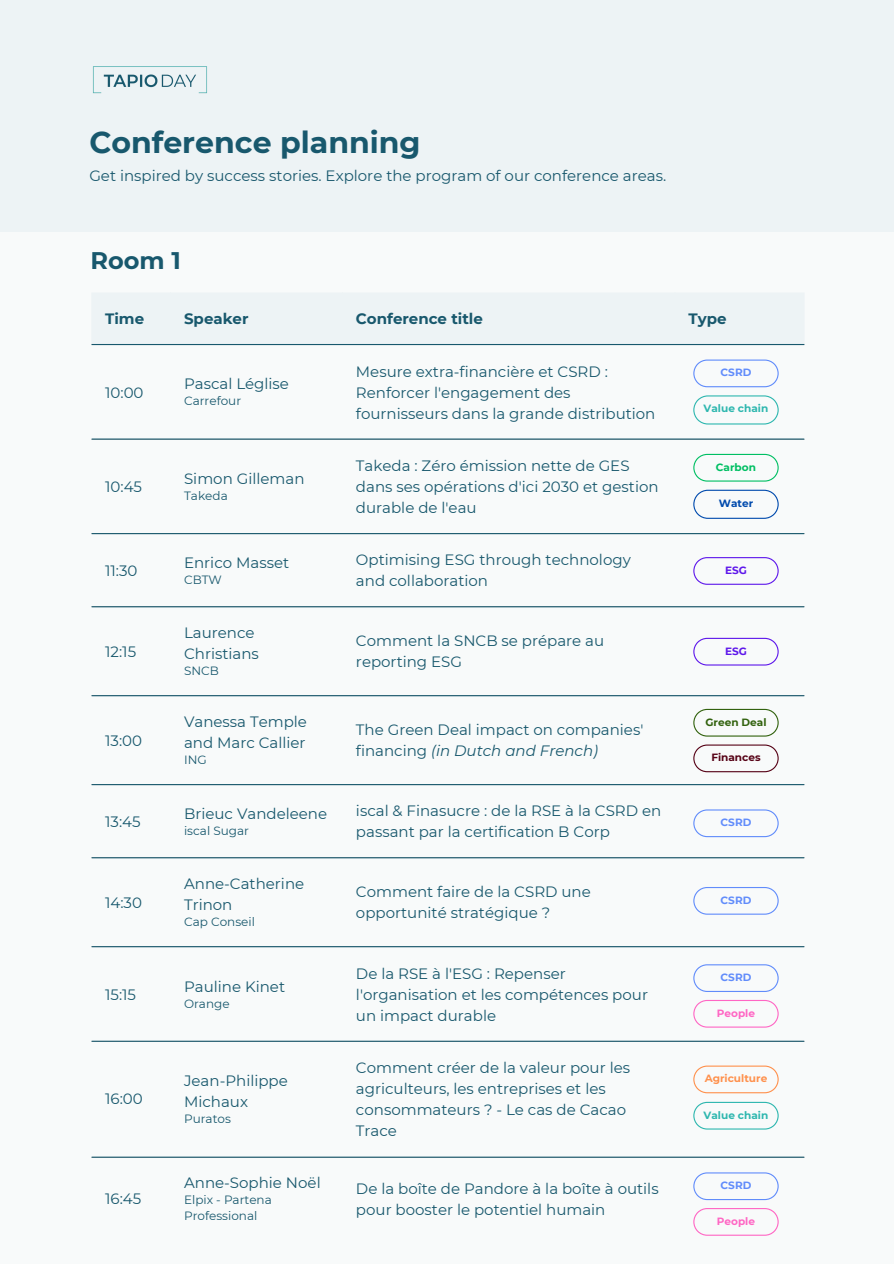
<style>
.page{position:relative;width:894px;height:1264px;background:#fff}
.page>*{position:absolute;margin:0;border:0;box-sizing:border-box;transform-origin:0 0}
.t1{font:700 30px "Montserrat";color:#18586d}
.t2{font:700 24px "Montserrat";color:#18586d}
.t3{font:15px/21px "Montserrat";color:#18586d}
.t4{font:700 15px "Montserrat";color:#18586d}
.t5{font:12px/16px "Montserrat";color:#18586d}
.t6{font:700 10.5px "Montserrat";color:#618cfa}
.t7{font:700 10.5px "Montserrat";color:#2eb7af}
.t8{font:700 10.5px "Montserrat";color:#ff66c4}
.t9{font:700 10.5px "Montserrat";color:#ff914d}
.t10{font:700 10.5px "Montserrat";color:#32620e}
.t11{font:700 10.5px "Montserrat";color:#560216}
.t12{font:700 10.5px "Montserrat";color:#00bf63}
.t13{font:700 10.5px "Montserrat";color:#5e17eb}
.t14{font:700 10.5px "Montserrat";color:#004aad}
.s1{font-style:italic}
</style>
<div class="page">
<div style="left:0;top:0;width:893px;height:1263px;background:#f8fafa"></div>
<div style="left:0;top:0;width:893px;height:232px;background:#edf3f5"></div>
<img style="left:93px;top:66px;width:114px;height:28px">
<div style="left:92px;top:293px;width:712px;height:51px;background:#edf3f5"></div>
<hr style="left:92px;top:344px;width:712px;height:1px;background:#18586d">
<hr style="left:92px;top:438px;width:712px;height:1px;background:#18586d">
<hr style="left:92px;top:533px;width:712px;height:1px;background:#18586d">
<hr style="left:92px;top:606px;width:712px;height:1px;background:#18586d">
<hr style="left:92px;top:695px;width:712px;height:1px;background:#18586d">
<hr style="left:92px;top:784px;width:712px;height:1px;background:#18586d">
<hr style="left:92px;top:857px;width:712px;height:1px;background:#18586d">
<hr style="left:92px;top:946px;width:712px;height:1px;background:#18586d">
<hr style="left:92px;top:1040px;width:712px;height:1px;background:#18586d">
<hr style="left:92px;top:1156px;width:712px;height:1px;background:#18586d">
<svg style="left:693px;top:359px;width:85px;height:28px"></svg>
<svg style="left:693px;top:395px;width:85px;height:29px"></svg>
<svg style="left:693px;top:454px;width:85px;height:27px"></svg>
<svg style="left:693px;top:489px;width:85px;height:30px"></svg>
<svg style="left:693px;top:638px;width:85px;height:27px"></svg>
<svg style="left:693px;top:809px;width:85px;height:28px"></svg>
<svg style="left:693px;top:887px;width:85px;height:27px"></svg>
<svg style="left:693px;top:1065px;width:85px;height:28px"></svg>
<svg style="left:693px;top:1101px;width:85px;height:28px"></svg>
<svg style="left:693px;top:709px;width:85px;height:27px"></svg>
<svg style="left:693px;top:744px;width:85px;height:28px"></svg>
<svg style="left:693px;top:1172px;width:85px;height:28px"></svg>
<svg style="left:693px;top:1208px;width:85px;height:27px"></svg>
<svg style="left:693px;top:557px;width:85px;height:28px"></svg>
<svg style="left:693px;top:964px;width:85px;height:28px"></svg>
<svg style="left:693px;top:999px;width:85px;height:28px"></svg>
<p class="t1" style="left:89px;top:123px;width:332px">Conference planning</p>
<p class="t3" style="left:89px;top:165px;width:578px">Get inspired by success stories. Explore the program of our conference areas.</p>
<h1 class="t2" style="left:90px;top:246px;width:92px">Room 1</h1>
<h3 class="t4" style="left:105px;top:310px;width:40px">Time</h3>
<h2 class="t4" style="left:184px;top:310px;width:66px">Speaker</h2>
<p class="t4" style="left:356px;top:310px;width:128px">Conference title</p>
<p class="t4" style="left:688px;top:310px;width:40px">Type</p>
<p class="t3" style="left:105px;top:382px;width:40px">10:00</p>
<p class="t3" style="left:184px;top:373px;width:106px">Pascal Léglise</p>
<p class="t5" style="left:184px;top:393px;width:59px">Carrefour</p>
<p class="t3" style="left:105px;top:476px;width:38px">10:45</p>
<p class="t3" style="left:105px;top:560px;width:34px">11:30</p>
<p class="t3" style="left:105px;top:641px;width:33px">12:15</p>
<p class="t3" style="left:105px;top:730px;width:38px">13:00</p>
<p class="t3" style="left:105px;top:810px;width:37px">13:45</p>
<p class="t3" style="left:105px;top:892px;width:38px">14:30</p>
<p class="t3" style="left:105px;top:983px;width:32px">15:15</p>
<p class="t3" style="left:105px;top:1088px;width:39px">16:00</p>
<p class="t3" style="left:105px;top:1188px;width:38px">16:45</p>
<p class="t3" style="left:184px;top:468px;width:122px">Simon Gilleman</p>
<p class="t5" style="left:184px;top:487px;width:45px">Takeda</p>
<p class="t3" style="left:184px;top:551px;width:107px">Enrico Masset</p>
<p class="t5" style="left:184px;top:571px;width:39px">CBTW</p>
<p class="t3" style="left:184px;top:622px;width:76px">Laurence<br>Christians</p>
<p class="t5" style="left:184px;top:662px;width:36px">SNCB</p>
<p class="t3" style="left:184px;top:710px;width:124px">Vanessa Temple and Marc Callier</p>
<p class="t5" style="left:184px;top:751px;width:24px">ING</p>
<p class="t3" style="left:184px;top:802px;width:144px">Brieuc Vandeleene</p>
<p class="t5" style="left:184px;top:822px;width:66px">iscal Sugar</p>
<p class="t3" style="left:184px;top:872px;width:122px">Anne-Catherine<br>Trinon</p>
<p class="t5" style="left:184px;top:913px;width:72px">Cap Conseil</p>
<p class="t3" style="left:184px;top:975px;width:102px">Pauline Kinet</p>
<p class="t5" style="left:184px;top:995px;width:47px">Orange</p>
<p class="t3" style="left:184px;top:1070px;width:105px">Jean-Philippe<br>Michaux</p>
<p class="t5" style="left:184px;top:1110px;width:48px">Puratos</p>
<p class="t3" style="left:184px;top:1172px;width:138px">Anne-Sophie Noël</p>
<p class="t5" style="left:184px;top:1191px;width:89px">Elpix - Partena<br>Professional</p>
<p class="t3" style="left:356px;top:361px;width:301px">Mesure extra-financière et CSRD :<br>Renforcer l'engagement des fournisseurs dans la grande distribution</p>
<p class="t3" style="left:356px;top:455px;width:304px">Takeda : Zéro émission nette de GES dans ses opérations d'ici 2030 et gestion durable de l'eau</p>
<p class="t3" style="left:356px;top:549px;width:276px">Optimising ESG through technology and collaboration</p>
<p class="t3" style="left:356px;top:630px;width:250px">Comment la SNCB se prépare au reporting ESG</p>
<p class="t3" style="left:356px;top:719px;width:289px">The Green Deal impact on companies' financing <span class="s1">(in Dutch and French)</span></p>
<p class="t3" style="left:356px;top:799px;width:307px">iscal &amp; Finasucre : de la RSE à la CSRD en passant par la certification B Corp</p>
<p class="t3" style="left:356px;top:881px;width:236px">Comment faire de la CSRD une opportunité stratégique ?</p>
<p class="t3" style="left:356px;top:962px;width:293px">De la RSE à l'ESG : Repenser l'organisation et les compétences pour un impact durable</p>
<p class="t3" style="left:356px;top:1057px;width:275px">Comment créer de la valeur pour les agriculteurs, les entreprises et les consommateurs ? - Le cas de Cacao<br>Trace</p>
<p class="t3" style="left:356px;top:1178px;width:304px">De la boîte de Pandore à la boîte à outils pour booster le potentiel humain</p>
<h4 class="t6" style="left:720px;top:366px;width:32px">CSRD</h4>
<p class="t7" style="left:703px;top:402px;width:66px">Value chain</p>
<p class="t12" style="left:715px;top:460px;width:42px">Carbon</p>
<p class="t14" style="left:718px;top:496px;width:36px">Water</p>
<p class="t13" style="left:724px;top:564px;width:23px">ESG</p>
<h4 class="t13" style="left:724px;top:644px;width:23px">ESG</h4>
<h4 class="t10" style="left:705px;top:715px;width:63px">Green Deal</h4>
<h4 class="t11" style="left:711px;top:751px;width:51px">Finances</h4>
<h4 class="t6" style="left:720px;top:816px;width:32px">CSRD</h4>
<p class="t6" style="left:720px;top:893px;width:32px">CSRD</p>
<h4 class="t6" style="left:720px;top:971px;width:32px">CSRD</h4>
<p class="t8" style="left:716px;top:1006px;width:40px">People</p>
<p class="t9" style="left:704px;top:1072px;width:64px">Agriculture</p>
<h4 class="t7" style="left:703px;top:1108px;width:66px">Value chain</h4>
<p class="t6" style="left:720px;top:1179px;width:32px">CSRD</p>
<p class="t8" style="left:716px;top:1214px;width:40px">People</p>
</div>
